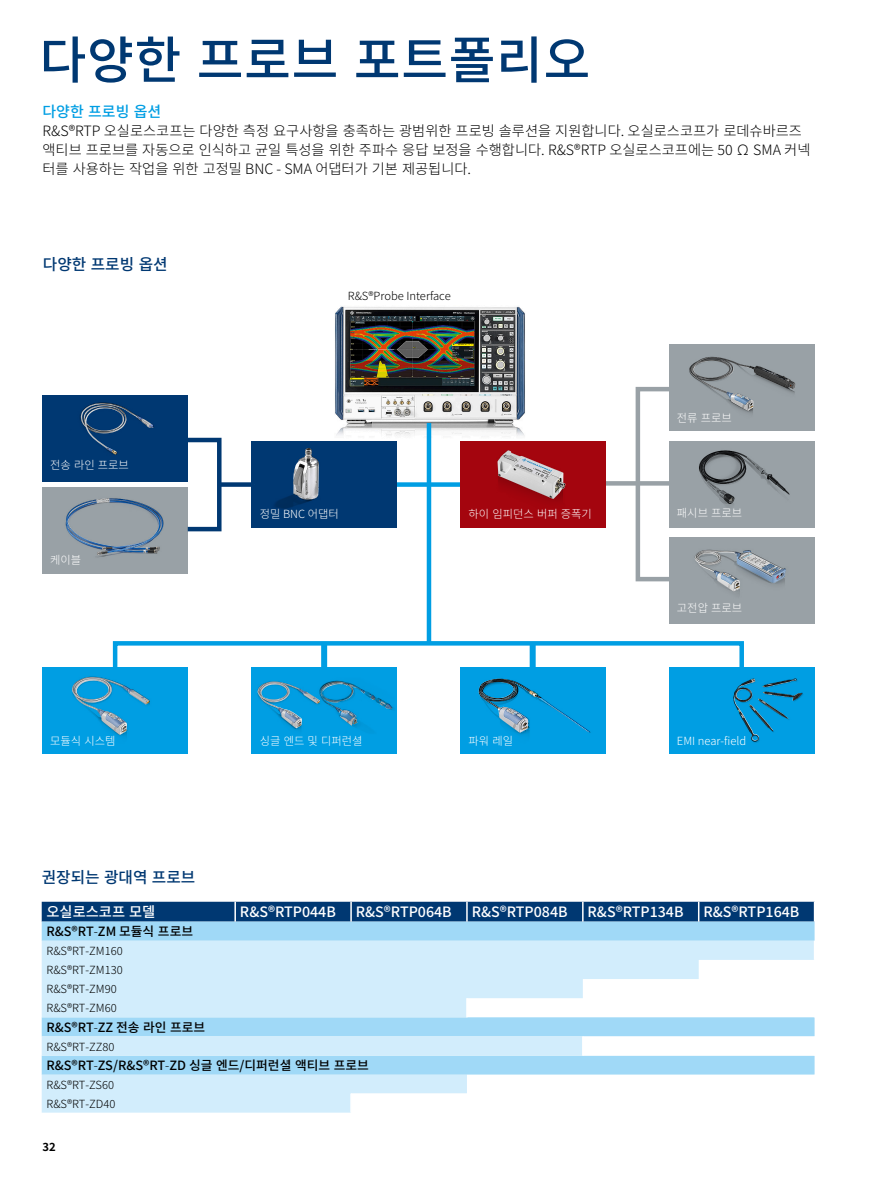
<style>
.page{position:relative;width:893px;height:1191px;background:#fff}
.page>*{position:absolute;margin:0;border:0;box-sizing:border-box;transform-origin:0 0}
.Seiten_Headline_34Pt_blauIVZ{font:500 51px "Source Han Sans K";letter-spacing:.01em;color:#003872}
.Grafik_Tabelle_Überschrift{font:500 15.75px "Source Han Sans K";color:#003872}
.Absatzfett_cyan{font:500 15px "Source Han Sans K";color:#009ee3}
.Haupttext_ohne_Abstand{font:300 14.25px/19.2px "Source Han Sans K";color:#000}
.Tabellenueberschrift{font:500 14.25px "Source Han Sans K";color:#fff}
.Tabellefett{font:500 12.75px "Source Han Sans K";color:#000}
.Tabelletext{font:300 11.25px "Source Han Sans K";color:#000}
.Grafiktext_7_5_pt_weiß{font:300 11.25px "Source Han Sans K";color:#fff}
.Grafiktext_7_5_pt{font:300 11.25px "Source Han Sans K";color:#000}
.t1{font:700 11.25px "Source Han Sans K";color:#000}
.s1{font-family:"Linotype Univers 330"}
.s2{font-family:"Linotype Univers 330";font-weight:300}
</style>
<div class="page">
<img style="left:321px;top:306px;width:204px;height:187px">
<div style="left:379px;top:482px;width:89px;height:5px;background:#009ee3"></div>
<hr style="left:427px;top:423px;width:4px;height:220px;background:#009ee3">
<div style="left:252px;top:668px;width:145px;height:86px;background:#009ee3"></div>
<div style="left:636px;top:387px;width:35px;height:194px;border:4px solid #99a1a6"></div>
<svg style="left:605px;top:481px;width:64px;height:4px"></svg>
<div style="left:113px;top:641px;width:631px;height:29px;border:4px solid #009ee3"></div>
<div style="left:321px;top:643px;width:6px;height:25px;background:#009ee3"></div>
<div style="left:460px;top:442px;width:145px;height:86px;background:#a4050e"></div>
<div style="left:252px;top:442px;width:145px;height:86px;background:#003872"></div>
<div style="left:43px;top:395px;width:145px;height:86px;background:#003872"></div>
<div style="left:669px;top:344px;width:145px;height:87px;background:#99a1a6"></div>
<div style="left:669px;top:442px;width:145px;height:86px;background:#99a1a6"></div>
<div style="left:460px;top:668px;width:145px;height:86px;background:#009ee3"></div>
<div style="left:530px;top:643px;width:6px;height:25px;background:#009ee3"></div>
<div style="left:669px;top:668px;width:145px;height:86px;background:#009ee3"></div>
<hr style="left:740px;top:643px;width:3px;height:25px;background:#009ee3">
<div style="left:43px;top:668px;width:145px;height:86px;background:#009ee3"></div>
<div style="left:43px;top:487px;width:145px;height:86px;background:#99a1a6"></div>
<div style="left:185px;top:438px;width:37px;height:93px;border:4px solid #003872"></div>
<div style="left:220px;top:482px;width:34px;height:5px;background:#003872"></div>
<img style="left:694px;top:550px;width:92px;height:41px">
<img style="left:471px;top:436px;width:121px;height:65px">
<img style="left:497px;top:450px;width:68px;height:49px">
<img style="left:458px;top:652px;width:138px;height:83px">
<img style="left:479px;top:679px;width:53px;height:53px">
<img style="left:251px;top:675px;width:65px;height:65px">
<img style="left:258px;top:681px;width:44px;height:47px">
<img style="left:733px;top:670px;width:82px;height:78px">
<img style="left:734px;top:678px;width:25px;height:63px">
<img style="left:675px;top:441px;width:131px;height:65px">
<img style="left:689px;top:356px;width:107px;height:58px">
<img style="left:690px;top:357px;width:64px;height:54px">
<img style="left:89px;top:676px;width:61px;height:61px">
<img style="left:72px;top:677px;width:55px;height:58px">
<img style="left:271px;top:441px;width:50px;height:68px">
<img style="left:293px;top:448px;width:26px;height:52px">
<img style="left:60px;top:481px;width:109px;height:93px">
<img style="left:66px;top:498px;width:94px;height:57px">
<img style="left:80px;top:402px;width:74px;height:53px">
<img style="left:81px;top:403px;width:56px;height:51px">
<img style="left:316px;top:680px;width:78px;height:48px">
<img style="left:320px;top:681px;width:21px;height:21px">
<div style="left:42px;top:921px;width:773px;height:19px;background:#a0d9f7"></div>
<svg style="left:42px;top:940px;width:773px;height:172px;background:#cdebfb"></svg>
<svg style="left:814px;top:940px;width:1px;height:20px"></svg>
<svg style="left:814px;top:979px;width:1px;height:38px"></svg>
<svg style="left:466px;top:998px;width:2px;height:19px"></svg>
<svg style="left:350px;top:1036px;width:465px;height:76px"></svg>
<div style="left:42px;top:901px;width:773px;height:20px;background:#003872"></div>
<p class="Seiten_Headline_34Pt_blauIVZ" style="left:40px;top:31px;width:552px">다양한 프로브 포트폴리오</p>
<p class="Absatzfett_cyan" style="left:43px;top:103px;width:120px">다양한 프로빙 옵션</p>
<p class="Haupttext_ohne_Abstand" style="left:43px;top:122px;width:769px">R&amp;S®RTP 오실로스코프는 다양한 측정 요구사항을 충족하는 광범위한 프로빙 솔루션을 지원합니다. 오실로스코프가 로데슈바르즈 액티브 프로브를 자동으로 인식하고 균일 특성을 위한 주파수 응답 보정을 수행합니다. R&amp;S®RTP 오실로스코프에는 50 Ω SMA 커넥 터를 사용하는 작업을 위한 고정밀 BNC <span class="s1">-</span> SMA 어댑터가 기본 제공됩니다.</p>
<p class="Grafik_Tabelle_Überschrift" style="left:43px;top:255px;width:126px">다양한 프로빙 옵션</p>
<p class="Grafiktext_7_5_pt_weiß" style="left:50px;top:459px;width:80px">전송 라인 프로브</p>
<p class="Grafiktext_7_5_pt_weiß" style="left:50px;top:553px;width:33px">케이블</p>
<p class="Grafiktext_7_5_pt" style="left:348px;top:290px;width:104px">R&amp;S®Probe Interface</p>
<p class="Grafiktext_7_5_pt_weiß" style="left:260px;top:507px;width:80px">정밀 BNC 어댑터</p>
<p class="Grafiktext_7_5_pt_weiß" style="left:469px;top:507px;width:125px">하이 임피던스 버퍼 증폭기</p>
<p class="Grafiktext_7_5_pt_weiß" style="left:677px;top:411px;width:56px">전류 프로브</p>
<p class="Grafiktext_7_5_pt_weiß" style="left:677px;top:507px;width:67px">패시브 프로브</p>
<p class="Grafiktext_7_5_pt_weiß" style="left:677px;top:601px;width:67px">고전압 프로브</p>
<p class="Grafiktext_7_5_pt_weiß" style="left:50px;top:734px;width:67px">모듈식 시스템</p>
<p class="Grafiktext_7_5_pt_weiß" style="left:260px;top:734px;width:104px">싱글 엔드 및 디퍼런셜</p>
<p class="Grafiktext_7_5_pt_weiß" style="left:469px;top:734px;width:46px">파워 레일</p>
<p class="Grafiktext_7_5_pt_weiß" style="left:677px;top:734px;width:71px">EMI near<span class="s1">-</span>field</p>
<p class="Grafik_Tabelle_Überschrift" style="left:42px;top:868px;width:155px">권장되는 광대역 프로브</p>
<p class="Tabellenueberschrift" style="left:47px;top:904px;width:110px">오실로스코프 모델</p>
<p class="Tabellenueberschrift" style="left:240px;top:904px;width:97px">R&amp;S®RTP044B</p>
<p class="Tabellenueberschrift" style="left:356px;top:904px;width:97px">R&amp;S®RTP064B</p>
<p class="Tabellenueberschrift" style="left:472px;top:904px;width:97px">R&amp;S®RTP084B</p>
<p class="Tabellenueberschrift" style="left:588px;top:904px;width:97px">R&amp;S®RTP134B</p>
<p class="Tabellenueberschrift" style="left:703px;top:904px;width:97px">R&amp;S®RTP164B</p>
<p class="Tabellefett" style="left:47px;top:924px;width:148px">R&amp;S®RT<span class="s2">-</span>ZM 모듈식 프로브</p>
<p class="Tabelletext" style="left:47px;top:944px;width:78px">R&amp;S®RT<span class="s1">-</span>ZM160</p>
<p class="Tabelletext" style="left:47px;top:963px;width:78px">R&amp;S®RT<span class="s1">-</span>ZM130</p>
<p class="Tabelletext" style="left:47px;top:982px;width:72px">R&amp;S®RT<span class="s1">-</span>ZM90</p>
<p class="Tabelletext" style="left:47px;top:1001px;width:72px">R&amp;S®RT<span class="s1">-</span>ZM60</p>
<p class="Tabellefett" style="left:47px;top:1020px;width:160px">R&amp;S®RT<span class="s2">-</span>ZZ 전송 라인 프로브</p>
<p class="Tabelletext" style="left:47px;top:1040px;width:69px">R&amp;S®RT<span class="s1">-</span>ZZ80</p>
<p class="Tabellefett" style="left:47px;top:1058px;width:324px">R&amp;S®RT<span class="s2">-</span>ZS/R&amp;S®RT<span class="s2">-</span>ZD 싱글 엔드/디퍼런셜 액티브 프로브</p>
<p class="Tabelletext" style="left:47px;top:1078px;width:69px">R&amp;S®RT<span class="s1">-</span>ZS60</p>
<p class="Tabelletext" style="left:47px;top:1097px;width:71px">R&amp;S®RT<span class="s1">-</span>ZD40</p>
<p class="t1" style="left:43px;top:1140px;width:15px">32</p>
</div>
